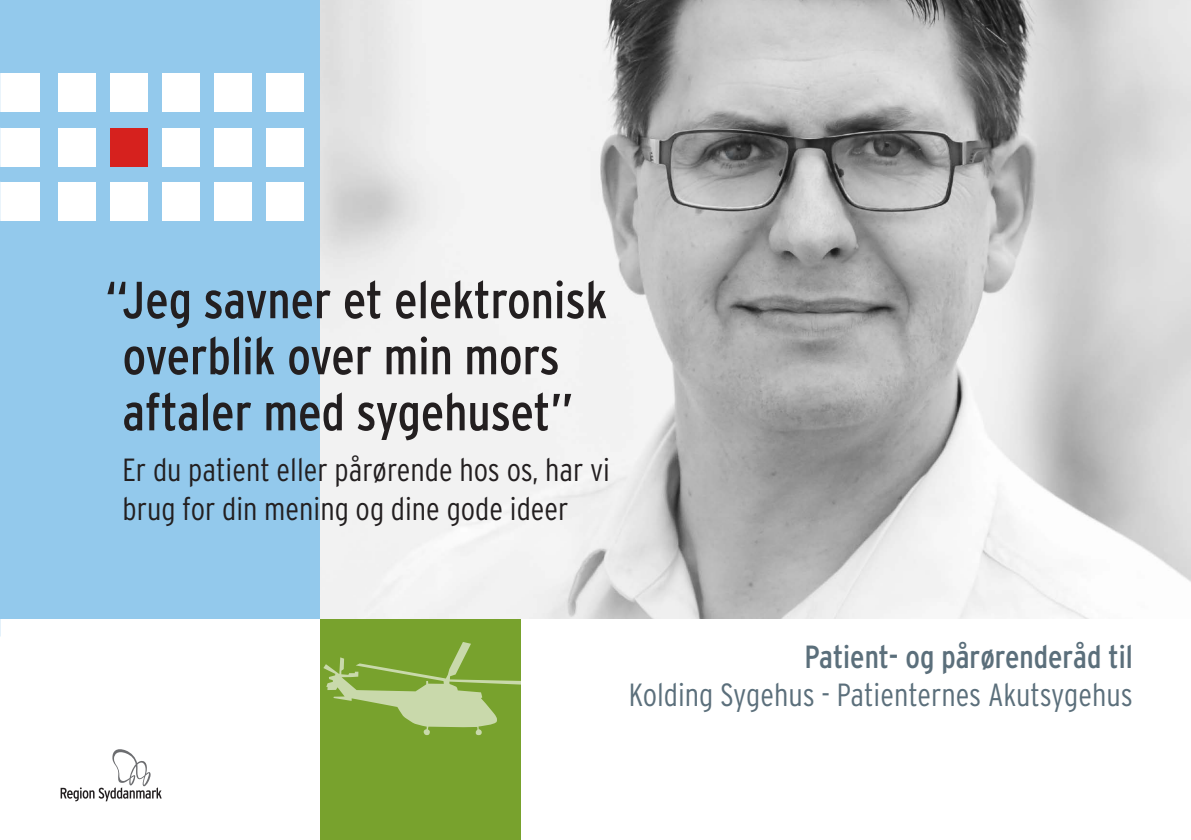
<style>
.page{position:relative;width:1191px;height:840px;background:#fff}
.page>*{position:absolute;margin:0;border:0;box-sizing:border-box;transform-origin:0 0}
.t1{font:condensed 52px "Interstate";color:#231f20}
.t2{font:300 condensed 32px "Interstate";color:#231f20}
.t3{font:300 condensed 32px "Interstate";color:#5b6f7b}
.t4{font:condensed 32px "Interstate";color:#5b6f7b}
</style>
<div class="page">
<div style="left:0;top:0;width:1191px;height:618px;background:#93c9ec"></div>
<div style="left:320px;top:595px;width:200px;height:244px;background:#78a22d"></div>
<svg style="left:323px;top:641px;width:198px;height:94px"></svg>
<div style="left:266px;top:74px;width:38px;height:38px;background:#fff"></div>
<div style="left:266px;top:183px;width:38px;height:38px;background:#fff"></div>
<div style="left:214px;top:74px;width:38px;height:38px;background:#fff"></div>
<div style="left:214px;top:183px;width:38px;height:38px;background:#fff"></div>
<div style="left:162px;top:74px;width:38px;height:38px;background:#fff"></div>
<div style="left:162px;top:183px;width:38px;height:38px;background:#fff"></div>
<div style="left:110px;top:74px;width:38px;height:38px;background:#fff"></div>
<div style="left:110px;top:183px;width:38px;height:38px;background:#fff"></div>
<div style="left:58px;top:74px;width:38px;height:38px;background:#fff"></div>
<div style="left:58px;top:183px;width:38px;height:38px;background:#fff"></div>
<div style="left:0;top:74px;width:39px;height:38px;background:#fff"></div>
<div style="left:0;top:183px;width:39px;height:38px;background:#fff"></div>
<div style="left:266px;top:128px;width:38px;height:38px;background:#fff"></div>
<div style="left:214px;top:128px;width:38px;height:38px;background:#fff"></div>
<div style="left:162px;top:128px;width:38px;height:38px;background:#fff"></div>
<div style="left:110px;top:128px;width:38px;height:38px;background:#d6211e"></div>
<div style="left:58px;top:128px;width:38px;height:38px;background:#fff"></div>
<div style="left:0;top:128px;width:39px;height:38px;background:#fff"></div>
<img style="left:320px;top:0;width:871px;height:618px">
<svg style="left:61px;top:749px;width:101px;height:52px"></svg>
<p class="t1" style="left:105px;top:271px;width:504px">“Jeg savner et elektronisk</p>
<p class="t1" style="left:122px;top:327px;width:439px">overblik over min mors</p>
<p class="t1" style="left:122px;top:383px;width:453px">aftaler med sygehuset”</p>
<p class="t2" style="left:122px;top:452px;width:489px">Er du patient eller pårørende hos os, har vi</p>
<p class="t2" style="left:122px;top:490px;width:447px">brug for din mening og dine gode ideer</p>
<p class="t4" style="left:804px;top:638px;width:330px">Patient- og pårørenderåd til</p>
<p class="t3" style="left:629px;top:676px;width:505px">Kolding Sygehus - Patienternes Akutsygehus</p>
</div>
